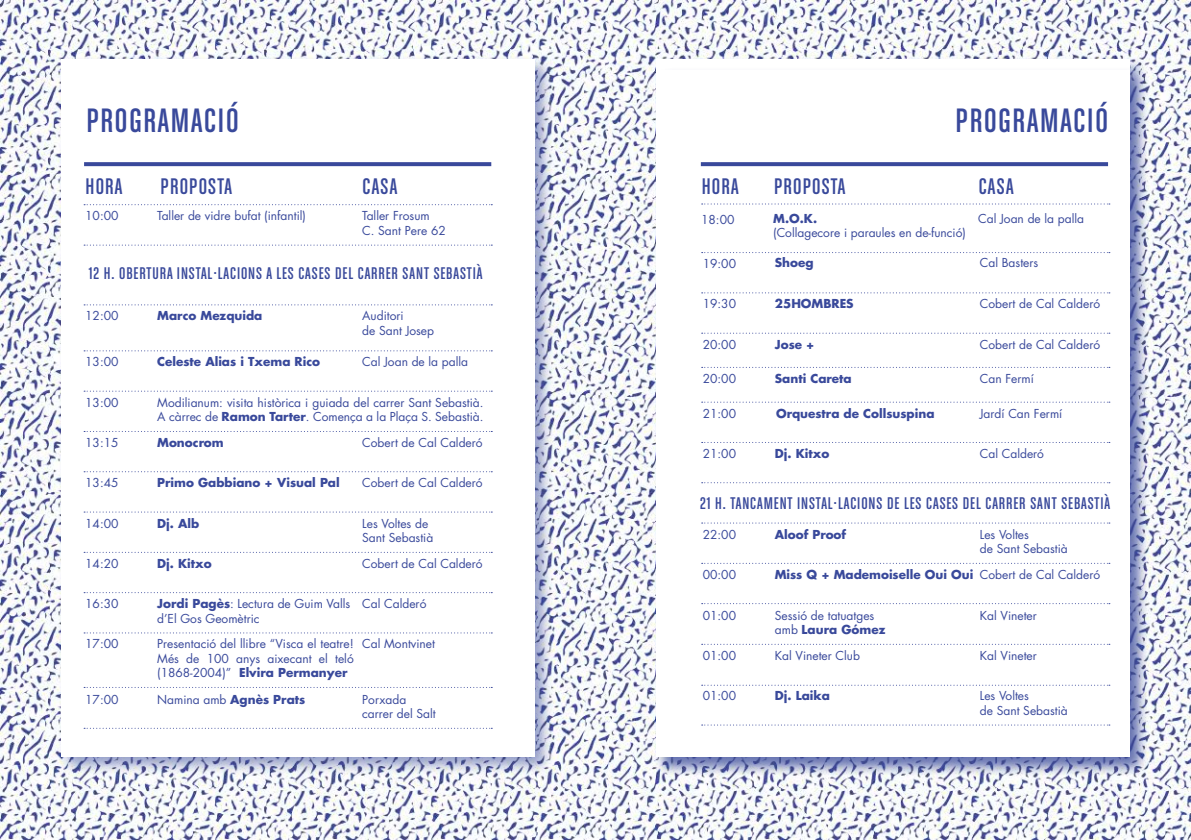
<style>
.page{position:relative;width:1191px;height:840px;background:#fff}
.page>*{position:absolute;margin:0;border:0;box-sizing:border-box;transform-origin:0 0}
.t1{font:36px "Chalet Comprime Cologne Sixty";letter-spacing:.05em;color:#39499b}
.t2{font:24px "Chalet Comprime Cologne Sixty";letter-spacing:.05em;color:#39499b}
.t3{font:18px "Chalet Comprime Cologne Sixty";letter-spacing:.05em;color:#39499b}
.t4{font:12px/14.4px "Futura Std";color:#39499b}
.t5{font:700 12px "Futura Std";color:#39499b}
.s1{font-weight:700}
.s2{font-weight:400}
</style>
<div class="page">
<img style="left:0;top:0;width:1190px;height:839px">
<div style="left:654px;top:67px;width:494px;height:708px;background:#39499b;opacity:.51"></div>
<div style="left:656px;top:70px;width:473px;height:686px;background:#fff"></div>
<svg style="left:701px;top:162px;width:407px;height:4px;background:#404f9e"></svg>
<svg style="left:701px;top:252px;width:408px;height:1px"></svg>
<svg style="left:701px;top:292px;width:408px;height:1px"></svg>
<svg style="left:701px;top:332px;width:408px;height:1px"></svg>
<svg style="left:701px;top:401px;width:408px;height:1px"></svg>
<svg style="left:701px;top:482px;width:408px;height:1px"></svg>
<svg style="left:701px;top:522px;width:408px;height:1px"></svg>
<svg style="left:701px;top:562px;width:407px;height:1px"></svg>
<svg style="left:701px;top:643px;width:407px;height:1px"></svg>
<svg style="left:701px;top:684px;width:408px;height:1px"></svg>
<svg style="left:701px;top:724px;width:408px;height:1px"></svg>
<div style="left:59px;top:56px;width:494px;height:718px;background:#39499b;opacity:.51"></div>
<div style="left:61px;top:59px;width:473px;height:696px;background:#fff"></div>
<svg style="left:84px;top:162px;width:407px;height:4px;background:#404f9e"></svg>
<svg style="left:84px;top:204px;width:408px;height:1px"></svg>
<svg style="left:84px;top:244px;width:408px;height:1px"></svg>
<svg style="left:84px;top:304px;width:408px;height:1px"></svg>
<svg style="left:84px;top:350px;width:408px;height:1px"></svg>
<svg style="left:84px;top:390px;width:408px;height:1px"></svg>
<svg style="left:84px;top:471px;width:408px;height:1px"></svg>
<svg style="left:84px;top:511px;width:408px;height:1px"></svg>
<svg style="left:84px;top:551px;width:408px;height:1px"></svg>
<svg style="left:84px;top:632px;width:408px;height:1px"></svg>
<svg style="left:84px;top:727px;width:408px;height:1px"></svg>
<svg style="left:701px;top:203px;width:408px;height:1px"></svg>
<h1 class="t1" style="left:86px;top:100px;width:154px">PROGRAMACIÓ</h1>
<h1 class="t1" style="left:955px;top:101px;width:154px">PROGRAMACIÓ</h1>
<h2 class="t2" style="left:85px;top:172px;width:38px">HORA</h2>
<h2 class="t2" style="left:774px;top:172px;width:73px">PROPOSTA</h2>
<h2 class="t2" style="left:978px;top:172px;width:36px">CASA</h2>
<p class="t4" style="left:85px;top:209px;width:35px">10:00</p>
<h2 class="t2" style="left:701px;top:172px;width:38px">HORA</h2>
<h2 class="t2" style="left:161px;top:172px;width:73px">PROPOSTA</h2>
<h2 class="t2" style="left:362px;top:172px;width:36px">CASA</h2>
<p class="t4" style="left:157px;top:209px;width:150px">Taller de vidre bufat (infantil)</p>
<p class="t4" style="left:362px;top:209px;width:85px">Taller Frosum<br>C. Sant Pere 62</p>
<p class="t4" style="left:978px;top:211px;width:107px">Cal Joan de la palla</p>
<p class="t4" style="left:701px;top:212px;width:35px">18:00</p>
<p class="t5" style="left:773px;top:210px;width:45px">M.O.K.</p>
<p class="t4" style="left:773px;top:226px;width:194px">(Collagecore i paraules en de-funció)</p>
<h3 class="t3" style="left:89px;top:263px;width:395px">12 H. OBERTURA INSTAL·LACIONS A LES CASES DEL CARRER SANT SEBASTIÀ</h3>
<p class="t5" style="left:157px;top:308px;width:107px">Marco Mezquida</p>
<p class="t5" style="left:157px;top:354px;width:164px">Celeste Alias i Txema Rico</p>
<p class="t4" style="left:157px;top:395px;width:328px">Modilianum: visita històrica i guiada del carrer Sant Sebastià.<br>A càrrec de <span class="s1">Ramon Tarter</span>. Comença a la Plaça S. Sebastià.</p>
<p class="t5" style="left:157px;top:434px;width:68px">Monocrom</p>
<p class="t5" style="left:157px;top:474px;width:184px">Primo Gabbiano + Visual Pal</p>
<p class="t5" style="left:157px;top:514px;width:44px">Dj. Alb</p>
<p class="t5" style="left:157px;top:555px;width:56px">Dj. Kitxo</p>
<p class="t4" style="left:157px;top:596px;width:194px"><span class="s1">Jordi Pagès</span>: Lectura de Guim Valls d’El Gos Geomètric</p>
<p class="t4" style="left:157px;top:636px;width:198px;text-align:justify">Presentació del llibre “Visca el teatre!<br>Més de 100 anys aixecant el teló (1868-2004)” <span class="s1">Elvira Permanyer</span></p>
<p class="t4" style="left:362px;top:309px;width:73px">Auditori<br>de Sant Josep</p>
<p class="t4" style="left:362px;top:354px;width:107px">Cal Joan de la palla</p>
<p class="t4" style="left:85px;top:309px;width:35px">12:00</p>
<p class="t4" style="left:85px;top:355px;width:35px">13:00</p>
<p class="t4" style="left:85px;top:395px;width:35px">13:00</p>
<p class="t4" style="left:85px;top:435px;width:35px">13:15</p>
<p class="t4" style="left:85px;top:475px;width:35px">13:45</p>
<p class="t4" style="left:85px;top:516px;width:35px">14:00</p>
<p class="t4" style="left:85px;top:556px;width:35px">14:20</p>
<p class="t4" style="left:85px;top:596px;width:35px">16:30</p>
<p class="t4" style="left:85px;top:636px;width:35px">17:00</p>
<p class="t4" style="left:362px;top:435px;width:122px">Cobert de Cal Calderó</p>
<p class="t4" style="left:362px;top:475px;width:122px">Cobert de Cal Calderó</p>
<p class="t4" style="left:362px;top:516px;width:73px">Les Voltes de<br>Sant Sebastià</p>
<p class="t4" style="left:362px;top:556px;width:122px">Cobert de Cal Calderó</p>
<p class="t4" style="left:362px;top:596px;width:66px">Cal Calderó</p>
<p class="t4" style="left:362px;top:636px;width:74px">Cal Montvinet</p>
<p class="t4" style="left:85px;top:692px;width:35px">17:00</p>
<p class="t5" style="left:157px;top:691px;width:150px"><span class="s2">Namina amb</span> Agnès Prats</p>
<p class="t4" style="left:362px;top:692px;width:75px">Porxada carrer del Salt</p>
<p class="t4" style="left:703px;top:256px;width:35px">19:00</p>
<p class="t4" style="left:703px;top:297px;width:35px">19:30</p>
<p class="t4" style="left:703px;top:337px;width:35px">20:00</p>
<p class="t4" style="left:703px;top:371px;width:35px">20:00</p>
<p class="t4" style="left:703px;top:406px;width:35px">21:00</p>
<p class="t4" style="left:703px;top:446px;width:35px">21:00</p>
<p class="t5" style="left:775px;top:254px;width:40px">Shoeg</p>
<p class="t5" style="left:775px;top:296px;width:80px">25HOMBRES</p>
<p class="t5" style="left:775px;top:336px;width:41px">Jose +</p>
<p class="t5" style="left:775px;top:370px;width:78px">Santi Careta</p>
<p class="t5" style="left:776px;top:405px;width:160px">Orquestra de Collsuspina</p>
<p class="t5" style="left:775px;top:445px;width:56px">Dj. Kitxo</p>
<p class="t4" style="left:980px;top:255px;width:60px">Cal Basters</p>
<p class="t4" style="left:980px;top:297px;width:122px">Cobert de Cal Calderó</p>
<p class="t4" style="left:980px;top:337px;width:122px">Cobert de Cal Calderó</p>
<p class="t4" style="left:980px;top:371px;width:55px">Can Fermí</p>
<p class="t4" style="left:980px;top:406px;width:84px">Jardí Can Fermí</p>
<p class="t4" style="left:980px;top:446px;width:66px">Cal Calderó</p>
<h3 class="t3" style="left:700px;top:493px;width:411px">21 H. TANCAMENT INSTAL·LACIONS DE LES CASES DEL CARRER SANT SEBASTIÀ</h3>
<p class="t4" style="left:703px;top:526px;width:35px">22:00</p>
<p class="t4" style="left:703px;top:567px;width:35px">00:00</p>
<p class="t4" style="left:703px;top:607px;width:35px">01:00</p>
<p class="t4" style="left:703px;top:648px;width:35px">01:00</p>
<p class="t4" style="left:703px;top:688px;width:35px">01:00</p>
<p class="t5" style="left:775px;top:525px;width:73px">Aloof Proof</p>
<p class="t5" style="left:774px;top:566px;width:200px">Miss Q + Mademoiselle Oui Oui</p>
<p class="t4" style="left:775px;top:607px;width:112px">Sessió de tatuatges amb <span class="s1">Laura Gómez</span></p>
<p class="t4" style="left:775px;top:648px;width:87px">Kal Vineter Club</p>
<p class="t5" style="left:775px;top:687px;width:57px">Dj. Laika</p>
<p class="t4" style="left:980px;top:526px;width:89px">Les Voltes<br>de Sant Sebastià</p>
<p class="t4" style="left:980px;top:567px;width:122px">Cobert de Cal Calderó</p>
<p class="t4" style="left:980px;top:607px;width:58px">Kal Vineter</p>
<p class="t4" style="left:980px;top:648px;width:58px">Kal Vineter</p>
<p class="t4" style="left:980px;top:688px;width:89px">Les Voltes<br>de Sant Sebastià</p>
</div>
